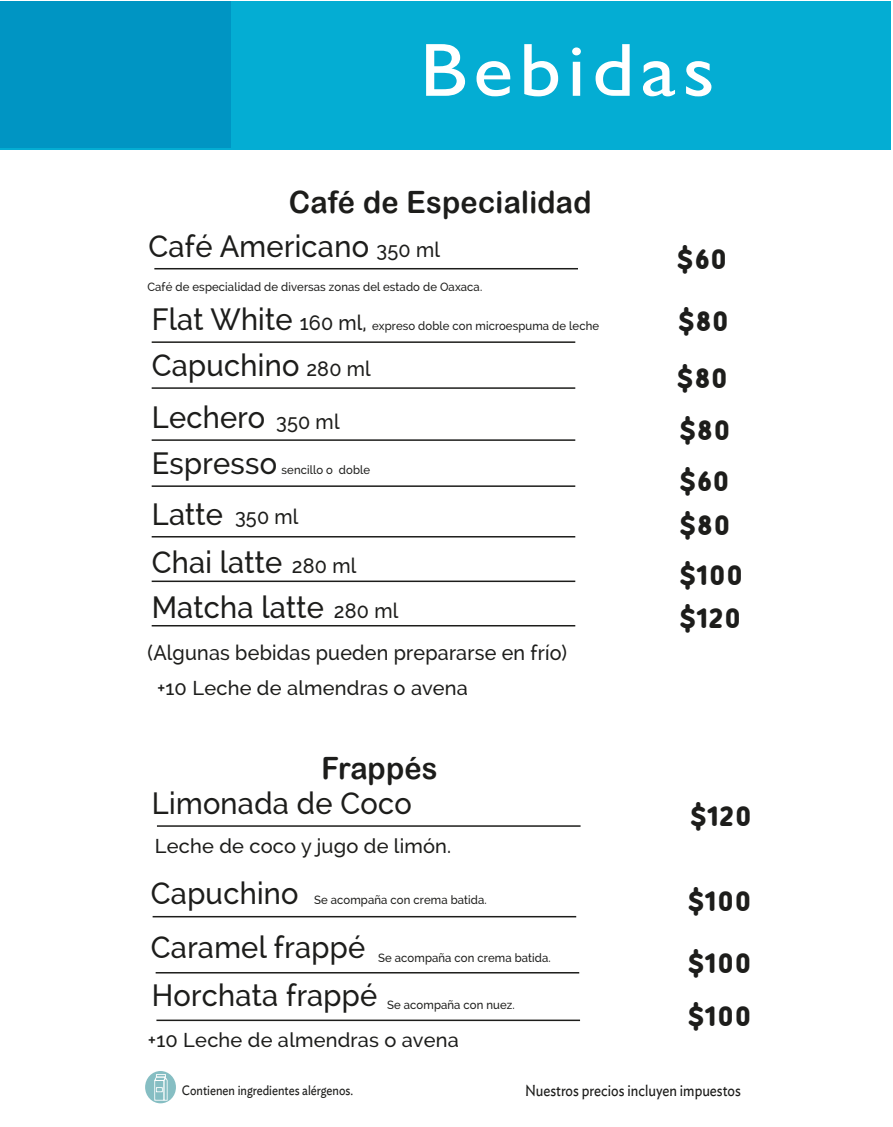
<style>
.page{position:relative;width:893px;height:1127px;background:#fff}
.page>*{position:absolute;margin:0;border:0;box-sizing:border-box;transform-origin:0 0}
.t1{font:75.75px "Gill Sans";letter-spacing:.075em;color:#fff;scale:1.1 1}
.t2{font:500 30.75px/44.4px "Raleway";letter-spacing:.01em;color:#1d1d1b;scale:.94 1}
.t3{font:30.75px "Arial Rounded MT Bold";letter-spacing:.01em;color:#1d1d1b;scale:.94 1}
.t4{font:900 27.45px/57.4px "Robaga Rounded";letter-spacing:.01em;color:#1d1d1b;scale:.94 1}
.t5{font:500 21px/44.4px "Raleway";letter-spacing:.01em;color:#1d1d1b;scale:.94 1}
.t6{font:500 20.02px "Raleway";letter-spacing:.01em;color:#1d1d1b}
.t7{font:15.75px "Ideal Sans";color:#1d1d1b;scale:.89 1}
.t8{font:13.5px "Ideal Sans";color:#1d1d1b;scale:.89 1}
.t9{font:500 12px "Raleway";letter-spacing:.01em;color:#1d1d1b;scale:.94 1}
.s1{font-size:21px}
</style>
<div class="page">
<div style="left:0;top:1px;width:891px;height:148px;background:#04add3"></div>
<div style="left:0;top:1px;width:231px;height:147px;background:#0095c3"></div>
<hr style="left:154px;top:268px;width:424px;height:1px;background:#1d1d1b">
<hr style="left:152px;top:341px;width:423px;height:2px;background:#1d1d1b">
<hr style="left:152px;top:387px;width:423px;height:2px;background:#1d1d1b">
<hr style="left:152px;top:439px;width:423px;height:2px;background:#1d1d1b">
<hr style="left:152px;top:485px;width:423px;height:2px;background:#1d1d1b">
<hr style="left:152px;top:536px;width:423px;height:1px;background:#1d1d1b">
<hr style="left:152px;top:580px;width:423px;height:2px;background:#1d1d1b">
<hr style="left:152px;top:625px;width:423px;height:1px;background:#1d1d1b">
<hr style="left:153px;top:916px;width:423px;height:1px;background:#1d1d1b">
<div style="left:145px;top:1071px;width:31px;height:32px;background:#86bec3;border-radius:50%"></div>
<svg style="left:154px;top:1074px;width:14px;height:26px"></svg>
<hr style="left:156px;top:972px;width:423px;height:1px;background:#1d1d1b">
<hr style="left:157px;top:825px;width:424px;height:2px;background:#1d1d1b">
<hr style="left:156px;top:1019px;width:424px;height:2px;background:#1d1d1b">
<h1 class="t1" style="left:420px;top:26px;width:270px">Bebidas</h1>
<h2 class="t3" style="left:289px;top:184px;width:324px">Café de Especialidad</h2>
<h2 class="t2" style="left:148px;top:224px;width:236px">Café Americano</h2>
<h3 class="t5" style="left:377px;top:228px;width:69px">350 ml</h3>
<p class="t9" style="left:147px;top:279px;width:358px">Café de especialidad de diversas zonas del estado de Oaxaca.</p>
<h3 class="t4" style="left:677px;top:231px;width:54px">$60</h3>
<h2 class="t2" style="left:152px;top:297px;width:151px">Flat White</h2>
<h3 class="t4" style="left:677px;top:293px;width:56px">$80 $80</h3>
<p class="t9" style="left:300px;top:319px;width:320px"><span class="s1">160 ml,</span> expreso doble con microespuma de leche</p>
<h3 class="t5" style="left:306px;top:347px;width:70px">280 ml</h3>
<h3 class="t5" style="left:276px;top:399px;width:69px">350 ml</h3>
<p class="t9" style="left:281px;top:463px;width:96px">sencillo o doble</p>
<h3 class="t5" style="left:235px;top:495px;width:69px">350 ml</h3>
<h3 class="t5" style="left:334px;top:544px;width:70px;text-indent:-42px">280 ml<br>280 ml</h3>
<h2 class="t2" style="left:152px;top:343px;width:159px">Capuchino</h2>
<h2 class="t2" style="left:152px;top:395px;width:122px">Lechero</h2>
<h3 class="t4" style="left:679px;top:403px;width:55px">$80</h3>
<h2 class="t2" style="left:152px;top:441px;width:135px">Espresso</h2>
<h3 class="t4" style="left:679px;top:453px;width:54px">$60</h3>
<h2 class="t2" style="left:152px;top:492px;width:77px">Latte</h2>
<h3 class="t4" style="left:679px;top:497px;width:55px">$80</h3>
<h2 class="t2" style="left:152px;top:540px;width:185px">Chai latte<br>Matcha latte</h2>
<h3 class="t4" style="left:679px;top:547px;width:69px">$100</h3>
<h3 class="t4" style="left:679px;top:590px;width:67px">$120</h3>
<h3 class="t5" style="left:147px;top:631px;width:448px">(Algunas bebidas pueden prepararse en frío)</h3>
<h3 class="t6" style="left:157px;top:676px;width:313px">+10 Leche de almendras o avena</h3>
<h2 class="t3" style="left:321px;top:749px;width:125px">Frappés</h2>
<h2 class="t2" style="left:152px;top:781px;width:278px">Limonada de Coco</h2>
<h3 class="t6" style="left:155px;top:834px;width:298px">Leche de coco y jugo de limón.</h3>
<h3 class="t4" style="left:690px;top:789px;width:67px">$120</h3>
<h2 class="t2" style="left:151px;top:871px;width:159px">Capuchino</h2>
<h3 class="t4" style="left:688px;top:873px;width:69px">$100</h3>
<p class="t9" style="left:314px;top:893px;width:185px">Se acompaña con crema batida.</p>
<h2 class="t2" style="left:151px;top:925px;width:229px">Caramel frappé</h2>
<p class="t9" style="left:378px;top:951px;width:185px">Se acompaña con crema batida.</p>
<h3 class="t4" style="left:688px;top:935px;width:69px">$100</h3>
<h2 class="t2" style="left:152px;top:973px;width:242px">Horchata frappé</h2>
<p class="t9" style="left:387px;top:997px;width:137px">Se acompaña con nuez.</p>
<h3 class="t4" style="left:688px;top:988px;width:69px">$100</h3>
<h3 class="t6" style="left:148px;top:1027px;width:313px">+10 Leche de almendras o avena</h3>
<p class="t8" style="left:182px;top:1080px;width:194px">Contienen ingredientes alérgenos.</p>
<h3 class="t7" style="left:525px;top:1079px;width:244px">Nuestros precios incluyen impuestos</h3>
</div>
